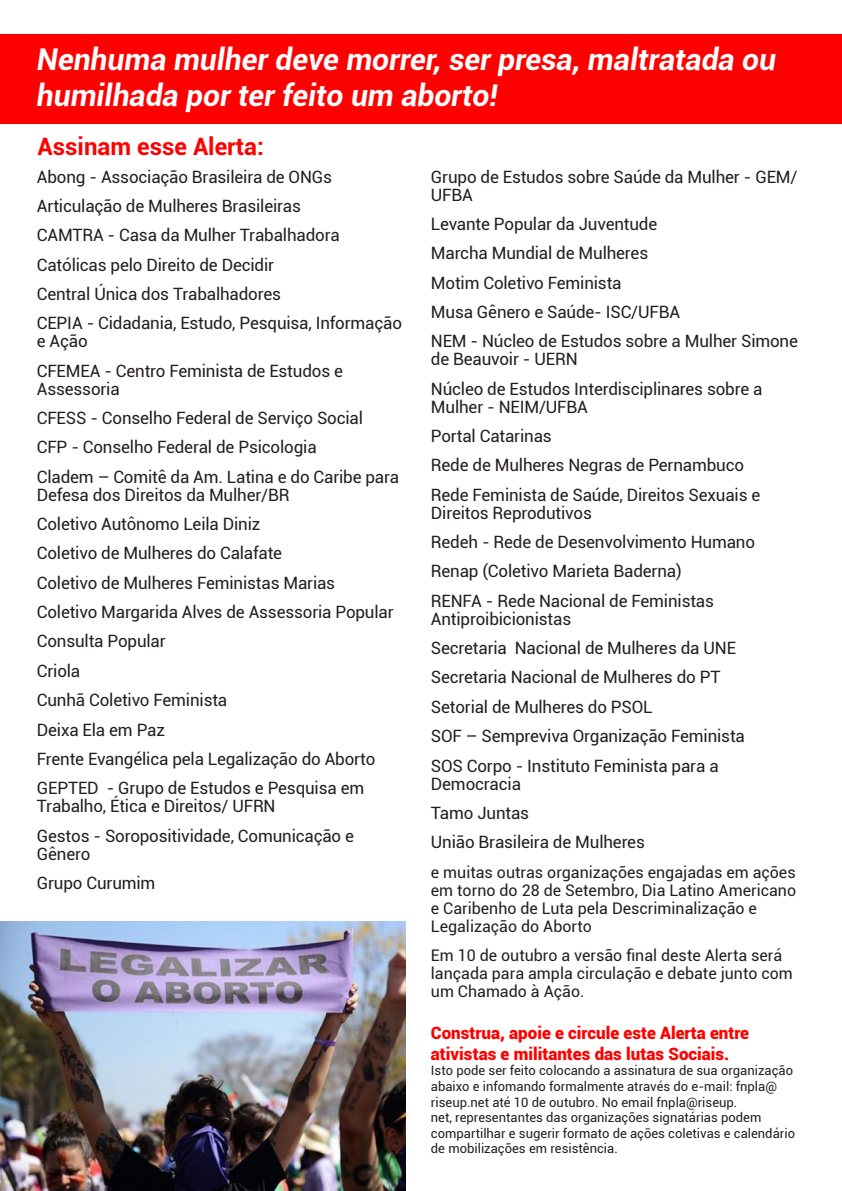
<style>
.page{position:relative;width:842px;height:1191px;background:#fff}
.page>*{position:absolute;margin:0;border:0;box-sizing:border-box;transform-origin:0 0}
.t1{font:italic 700 30px/36px "Roboto";color:#fff}
.t2{font:700 24px "Roboto";color:#f00}
.t3{font:17px/18px "Roboto";letter-spacing:-.01em;color:#231f20}
.t4{font:900 17px/20.4px "Roboto";color:#f00}
.t5{font:16px/18px "Roboto";color:#231f20}
.t6{font:13px/15.6px "Roboto";color:#231f20}
</style>
<div class="page">
<div style="left:0;top:34px;width:842px;height:90px;background:#f00"></div>
<img style="left:0;top:921px;width:405px;height:270px">
<p class="t1" style="left:37px;top:40px;width:741px">Nenhuma mulher deve morrer, ser presa, maltratada ou humilhada por ter feito um aborto!</p>
<p class="t2" style="left:38px;top:130px;width:228px">Assinam esse Alerta:</p>
<p class="t3" style="left:37px;top:167px;width:297px">Abong - Associação Brasileira de ONGs</p>
<p class="t3" style="left:37px;top:196px;width:266px">Articulação de Mulheres Brasileiras</p>
<p class="t3" style="left:37px;top:225px;width:304px">CAMTRA - Casa da Mulher Trabalhadora</p>
<p class="t3" style="left:37px;top:255px;width:239px">Católicas pelo Direito de Decidir</p>
<p class="t3" style="left:37px;top:284px;width:246px">Central Única dos Trabalhadores</p>
<p class="t3" style="left:37px;top:314px;width:367px">CEPIA - Cidadania, Estudo, Pesquisa, Informação e Ação</p>
<p class="t3" style="left:37px;top:361px;width:308px">CFEMEA - Centro Feminista de Estudos e<br>Assessoria</p>
<p class="t3" style="left:37px;top:408px;width:328px">CFESS - Conselho Federal de Serviço Social</p>
<p class="t3" style="left:37px;top:438px;width:281px">CFP - Conselho Federal de Psicologia</p>
<p class="t3" style="left:37px;top:467px;width:364px">Cladem – Comitê da Am. Latina e do Caribe para<br>Defesa dos Direitos da Mulher/BR</p>
<p class="t3" style="left:37px;top:514px;width:225px">Coletivo Autônomo Leila Diniz</p>
<p class="t3" style="left:37px;top:544px;width:247px">Coletivo de Mulheres do Calafate</p>
<p class="t3" style="left:37px;top:573px;width:300px">Coletivo de Mulheres Feministas Marias</p>
<p class="t3" style="left:37px;top:602px;width:358px">Coletivo Margarida Alves de Assessoria Popular</p>
<p class="t3" style="left:37px;top:632px;width:130px">Consulta Popular</p>
<p class="t3" style="left:37px;top:661px;width:45px">Criola</p>
<p class="t3" style="left:37px;top:690px;width:192px">Cunhã Coletivo Feminista</p>
<p class="t3" style="left:37px;top:720px;width:130px">Deixa Ela em Paz</p>
<p class="t3" style="left:37px;top:749px;width:340px">Frente Evangélica pela Legalização do Aborto</p>
<p class="t3" style="left:37px;top:778px;width:329px">GEPTED - Grupo de Estudos e Pesquisa em<br>Trabalho, Ética e Direitos/ UFRN</p>
<p class="t3" style="left:37px;top:826px;width:319px">Gestos - Soropositividade, Comunicação e<br>Gênero</p>
<p class="t3" style="left:37px;top:873px;width:120px">Grupo Curumim</p>
<p class="t3" style="left:431px;top:167px;width:368px">Grupo de Estudos sobre Saúde da Mulher - GEM/<br>UFBA</p>
<p class="t3" style="left:431px;top:214px;width:228px">Levante Popular da Juventude</p>
<p class="t3" style="left:431px;top:243px;width:219px">Marcha Mundial de Mulheres</p>
<p class="t3" style="left:431px;top:273px;width:192px">Motim Coletivo Feminista</p>
<p class="t3" style="left:431px;top:302px;width:251px">Musa Gênero e Saúde- ISC/UFBA</p>
<p class="t3" style="left:431px;top:332px;width:369px">NEM - Núcleo de Estudos sobre a Mulher Simone de Beauvoir - UERN</p>
<p class="t3" style="left:431px;top:379px;width:333px">Núcleo de Estudos Interdisciplinares sobre a<br>Mulher - NEIM/UFBA</p>
<p class="t3" style="left:431px;top:426px;width:122px">Portal Catarinas</p>
<p class="t3" style="left:431px;top:456px;width:315px">Rede de Mulheres Negras de Pernambuco</p>
<p class="t3" style="left:431px;top:485px;width:331px">Rede Feminista de Saúde, Direitos Sexuais e<br>Direitos Reprodutivos</p>
<p class="t3" style="left:431px;top:532px;width:326px">Redeh - Rede de Desenvolvimento Humano</p>
<p class="t3" style="left:431px;top:562px;width:252px">Renap (Coletivo Marieta Baderna)</p>
<p class="t3" style="left:431px;top:591px;width:285px">RENFA - Rede Nacional de Feministas<br>Antiproibicionistas</p>
<p class="t3" style="left:431px;top:638px;width:307px">Secretaria Nacional de Mulheres da UNE</p>
<p class="t3" style="left:431px;top:668px;width:291px">Secretaria Nacional de Mulheres do PT</p>
<p class="t3" style="left:431px;top:697px;width:223px">Setorial de Mulheres do PSOL</p>
<p class="t3" style="left:431px;top:726px;width:315px">SOF – Sempreviva Organização Feminista</p>
<p class="t3" style="left:431px;top:756px;width:289px">SOS Corpo - Instituto Feminista para a<br>Democracia</p>
<p class="t3" style="left:431px;top:803px;width:100px">Tamo Juntas</p>
<p class="t3" style="left:431px;top:832px;width:215px">União Brasileira de Mulheres</p>
<p class="t5" style="left:431px;top:862px;width:367px">e muitas outras organizações engajadas em ações em torno do 28 de Setembro, Dia Latino Americano e Caribenho de Luta pela Descriminalização e Legalização do Aborto</p>
<p class="t5" style="left:431px;top:945px;width:363px">Em 10 de outubro a versão final deste Alerta será lançada para ampla circulação e debate junto com um Chamado à Ação.</p>
<p class="t4" style="left:431px;top:1022px;width:320px">Construa, apoie e circule este Alerta entre ativistas e militantes das lutas Sociais.</p>
<p class="t6" style="left:431px;top:1062px;width:366px">Isto pode ser feito colocando a assinatura de sua organização abaixo e infomando formalmente através do e-mail: fnpla@ riseup.net até 10 de outubro. No email fnpla@riseup.<br>net, representantes das organizações signatárias podem compartilhar e sugerir formato de ações coletivas e calendário de mobilizações em resistência.</p>
</div>
